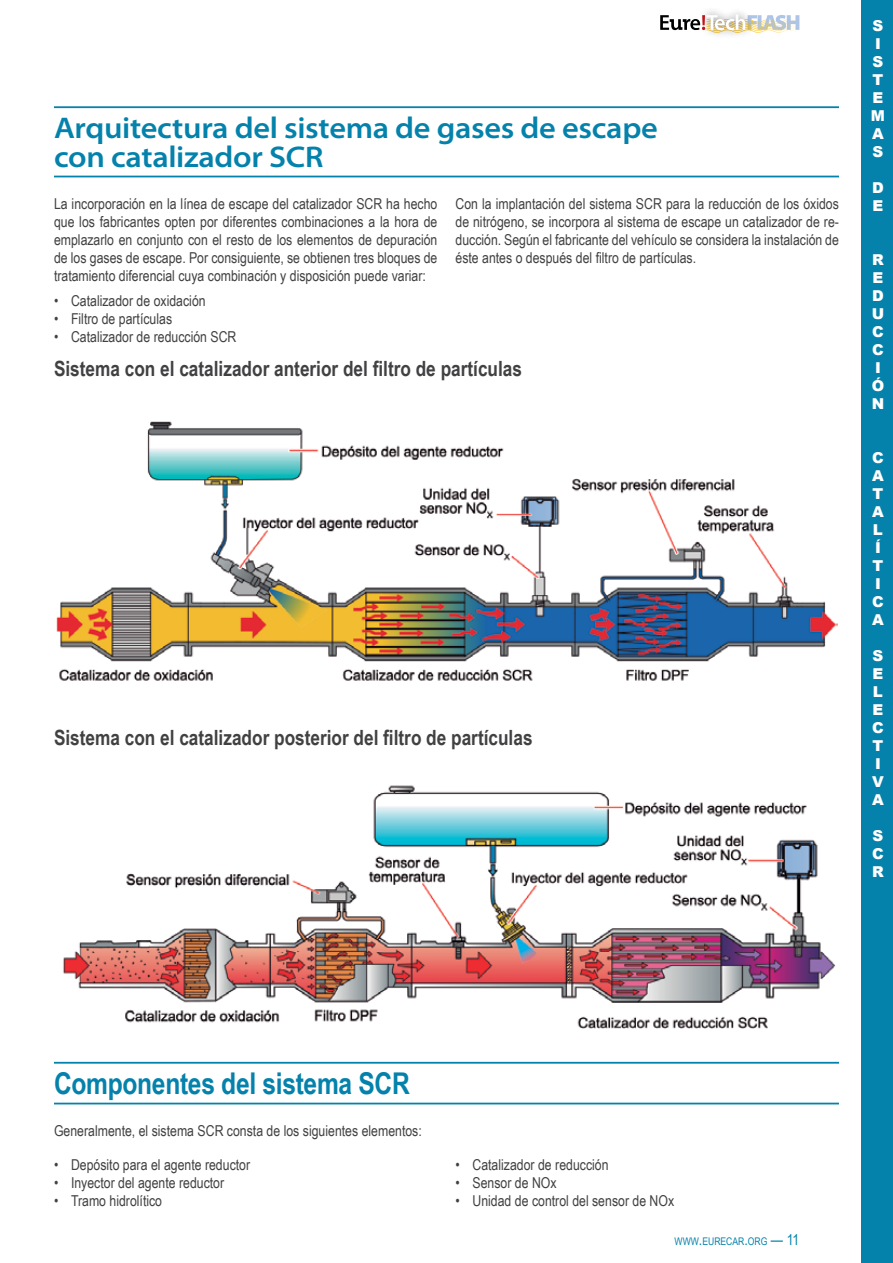
<style>
.page{position:relative;width:893px;height:1263px;background:#fff}
.page>*{position:absolute;margin:0;border:0;box-sizing:border-box;transform-origin:0 0}
.t1{font:600 semi-expanded 30px/28.5px "Myriad Pro";letter-spacing:-.01em;color:#0482ab}
.t2{font:700 30px "Arial Narrow";letter-spacing:-.01em;color:#0482ab}
.t3{font:700 21px "Arial Narrow";color:#414042}
.t4{font:15px/18px "Arial Narrow";color:#414042;text-align:justify}
.t5{font:900 15px/18px "Arial";color:#fff}
.t6{font:10.5px "Arial Narrow";color:#0482ab}
.s1{font-size:15px}
</style>
<div class="page">
<svg style="left:660px;top:14px;width:139px;height:19px"></svg>
<div style="left:862px;top:0;width:31px;height:1263px;background:#0482ab"></div>
<hr style="left:54px;top:106px;width:785px;height:2px;background:#0482ab">
<hr style="left:54px;top:176px;width:785px;height:1px;background:#0482ab">
<img style="left:56px;top:421px;width:781px;height:260px">
<img style="left:63px;top:785px;width:773px;height:244px">
<hr style="left:54px;top:1062px;width:785px;height:2px;background:#0482ab">
<hr style="left:54px;top:1103px;width:785px;height:1px;background:#0482ab">
<h1 class="t1" style="left:54px;top:114px;width:605px">Arquitectura del sistema de gases de escape con catalizador SCR</h1>
<p class="t4" style="left:54px;top:194px;width:385px">La incorporación en la línea de escape del catalizador SCR ha hecho que los fabricantes opten por diferentes combinaciones a la hora de emplazarlo en conjunto con el resto de los elementos de depuración de los gases de escape. Por consiguiente, se obtienen tres bloques de tratamiento diferencial cuya combinación y disposición puede variar:</p>
<p class="t4" style="left:54px;top:291px;width:153px">• Catalizador de oxidación</p>
<p class="t4" style="left:54px;top:309px;width:120px">• Filtro de partículas</p>
<p class="t4" style="left:54px;top:327px;width:184px">• Catalizador de reducción SCR</p>
<p class="t4" style="left:455px;top:194px;width:385px">Con la implantación del sistema SCR para la reducción de los óxidos de nitrógeno, se incorpora al sistema de escape un catalizador de re&shy;ducción. Según el fabricante del vehículo se considera la instalación de éste antes o después del filtro de partículas.</p>
<h2 class="t3" style="left:54px;top:353px;width:470px">Sistema con el catalizador anterior del filtro de partículas</h2>
<h2 class="t3" style="left:54px;top:721px;width:480px">Sistema con el catalizador posterior del filtro de partículas</h2>
<p class="t5" style="left:871px;top:16px;width:16px">S<br>I<br>S<br>T<br>E<br>M<br>A<br>S</p>
<p class="t5" style="left:872px;top:178px;width:13px">D<br>E</p>
<p class="t5" style="left:872px;top:250px;width:14px">R<br>E<br>D<br>U<br>C<br>C<br>I<br>Ó<br>N</p>
<p class="t5" style="left:872px;top:448px;width:13px">C<br>A<br>T<br>A<br>L<br>Í<br>T<br>I<br>C<br>A</p>
<p class="t5" style="left:872px;top:646px;width:13px">S<br>E<br>L<br>E<br>C<br>T<br>I<br>V<br>A</p>
<p class="t5" style="left:872px;top:826px;width:13px;text-align:justify">S C R</p>
<h1 class="t2" style="left:54px;top:1060px;width:357px">Componentes del sistema SCR</h1>
<p class="t4" style="left:54px;top:1121px;width:369px">Generalmente, el sistema SCR consta de los siguientes elementos:</p>
<p class="t4" style="left:54px;top:1155px;width:198px">• Depósito para el agente reductor</p>
<p class="t4" style="left:54px;top:1173px;width:172px">• Inyector del agente reductor</p>
<p class="t4" style="left:54px;top:1191px;width:110px">• Tramo hidrolítico</p>
<p class="t4" style="left:455px;top:1155px;width:155px">• Catalizador de reducción</p>
<p class="t4" style="left:455px;top:1173px;width:103px">• Sensor de NOx</p>
<p class="t4" style="left:455px;top:1191px;width:220px">• Unidad de control del sensor de NOx</p>
<p class="t6" style="left:675px;top:1233px;width:126px">WWW<span class="s1">.</span>EURECAR<span class="s1">.</span>ORG <span class="s1">— 11</span></p>
</div>
